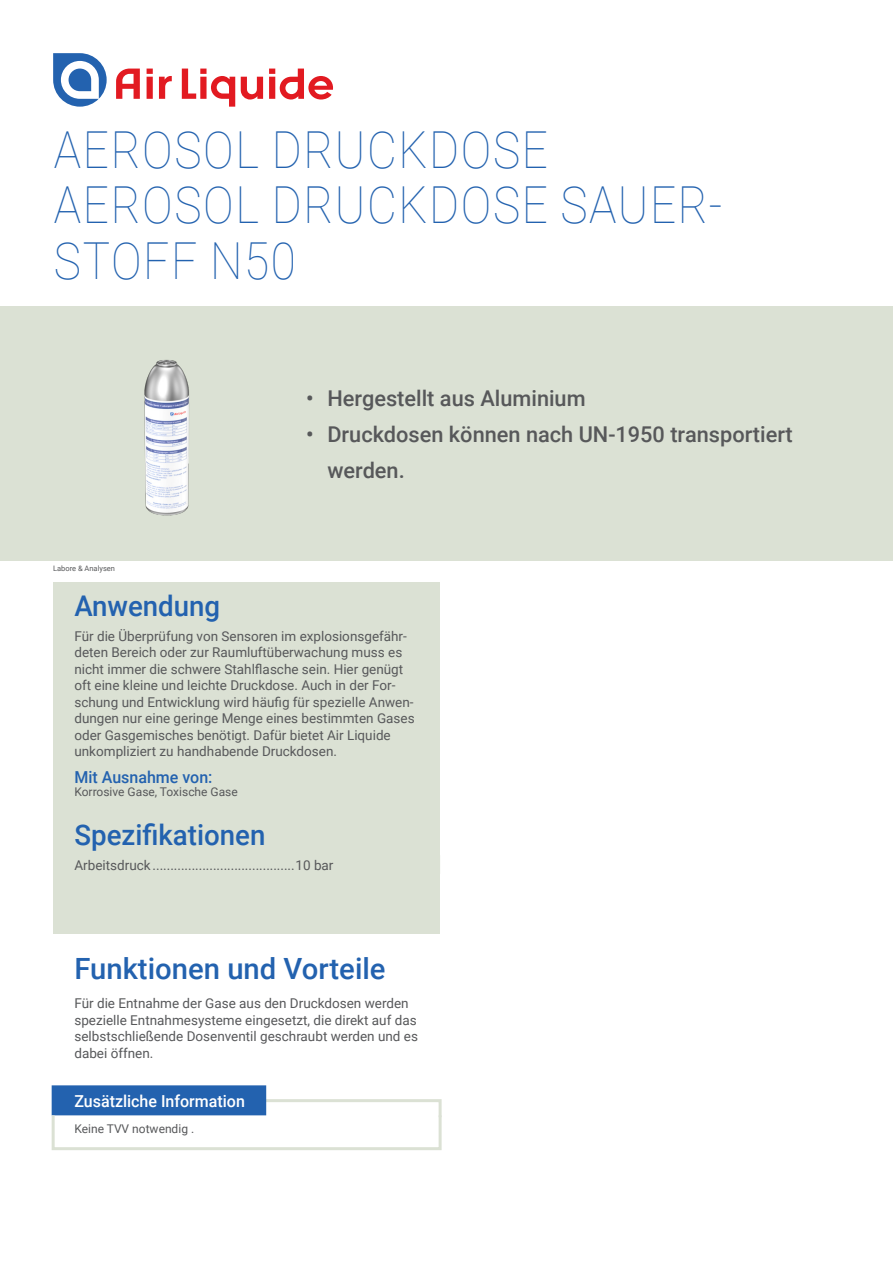
<style>
.page{position:relative;width:893px;height:1263px;background:#fff}
.page>*{position:absolute;margin:0;border:0;box-sizing:border-box;transform-origin:0 0}
.Titre_de_la_fiche{font:100 51px/55.5px "Roboto";letter-spacing:.035em;color:#2362af;scale:.9 1}
.Sous_titre_bleu_Fond{font:500 29.25px "Roboto";color:#2362af}
.Sous_titre_bleu_Fond-2{font:500 28.5px "Roboto";color:#2362af}
.t1{font:500 21.75px/36px "Roboto";color:#57585a}
.InfoPlus_titre{font:500 16.5px "Roboto";color:#fff}
.Sous_titre_niv2_bleu{font:500 16.5px "Roboto";color:#2362af}
.Texte_descriptif_Noi{font:13.5px/16.5px "Roboto";color:#57585a}
.Texte_à_gauche_table{font:13.5px "Roboto";color:#57585a}
.Texte_à_droite_table{font:13.5px "Roboto";color:#57585a}
.Texte_descriptif_Noi-2{font:12px "Roboto";color:#57585a}
.InfoPlus_text{font:12px "Roboto";color:#57585a}
.Equipe_Segmentation{font:7.5px "Roboto";color:#57585a}
</style>
<div class="page">
<svg style="left:53px;top:53px;width:54px;height:54px"></svg>
<svg style="left:159px;top:76px;width:13px;height:23px"></svg>
<svg style="left:147px;top:69px;width:6px;height:30px"></svg>
<svg style="left:116px;top:69px;width:24px;height:30px"></svg>
<svg style="left:241px;top:77px;width:22px;height:23px"></svg>
<svg style="left:182px;top:69px;width:53px;height:38px"></svg>
<svg style="left:269px;top:69px;width:64px;height:31px"></svg>
<div style="left:0;top:306px;width:893px;height:255px;background:#dbe1d4"></div>
<div style="left:53px;top:581px;width:387px;height:63px;background:#dbe1d4"></div>
<div style="left:53px;top:613px;width:387px;height:168px;background:#dbe1d4"></div>
<div style="left:53px;top:770px;width:387px;height:50px;background:#dbe1d4"></div>
<div style="left:53px;top:811px;width:387px;height:62px;background:#dbe1d4"></div>
<div style="left:53px;top:860px;width:387px;height:48px;background:#dbe1d4"></div>
<div style="left:53px;top:882px;width:387px;height:52px;background:#dbe1d4"></div>
<svg style="left:51px;top:1098px;width:391px;height:22px"></svg>
<div style="left:52px;top:1085px;width:214px;height:30px;background:#2362af"></div>
<div style="left:52px;top:1114px;width:390px;height:36px;border:3px solid #dbe1d4"></div>
<img style="left:144px;top:359px;width:45px;height:157px">
<p class="Titre_de_la_fiche" style="left:54px;top:120px;width:744px">AEROSOL DRUCKDOSE<br>AEROSOL DRUCKDOSE SAUER-<br>STOFF N50</p>
<p class="Equipe_Segmentation" style="left:53px;top:563px;width:63px">Labore &amp; Analysen</p>
<p class="t1" style="left:306px;top:379px;width:281px">• Hergestellt aus Aluminium</p>
<p class="t1" style="left:327px;top:415px;width:467px;text-indent:-21px">• Druckdosen können nach UN-1950 transportiert werden.</p>
<p class="Sous_titre_bleu_Fond-2" style="left:74px;top:585px;width:147px">Anwendung</p>
<p class="Texte_descriptif_Noi" style="left:74px;top:627px;width:342px">Für die Überprüfung von Sensoren im explosionsgefähr&shy;deten Bereich oder zur Raumluftüberwachung muss es nicht immer die schwere Stahlflasche sein. Hier genügt oft eine kleine und leichte Druckdose. Auch in der For&shy;schung und Entwicklung wird häufig für spezielle Anwen&shy;dungen nur eine geringe Menge eines bestimmten Gases oder Gasgemisches benötigt. Dafür bietet Air Liquide unkompliziert zu handhabende Druckdosen.</p>
<p class="Sous_titre_niv2_bleu" style="left:74px;top:765px;width:140px">Mit Ausnahme von:</p>
<p class="Texte_descriptif_Noi-2" style="left:74px;top:783px;width:165px">Korrosive Gase, Toxische Gase</p>
<p class="Sous_titre_bleu_Fond-2" style="left:74px;top:815px;width:193px">Spezifikationen</p>
<p class="Texte_à_gauche_table" style="left:74px;top:855px;width:78px">Arbeitsdruck</p>
<p class="Texte_à_droite_table" style="left:296px;top:855px;width:40px">10 bar</p>
<p class="Sous_titre_bleu_Fond" style="left:74px;top:948px;width:313px">Funktionen und Vorteile</p>
<p class="Texte_descriptif_Noi" style="left:74px;top:995px;width:345px">Für die Entnahme der Gase aus den Druckdosen werden spezielle Entnahmesysteme eingesetzt, die direkt auf das selbstschließende Dosenventil geschraubt werden und es dabei öffnen.</p>
<p class="InfoPlus_titre" style="left:74px;top:1089px;width:172px">Zusätzliche Information</p>
<p class="InfoPlus_text" style="left:74px;top:1120px;width:121px">Keine TVV notwendig .</p>
</div>
